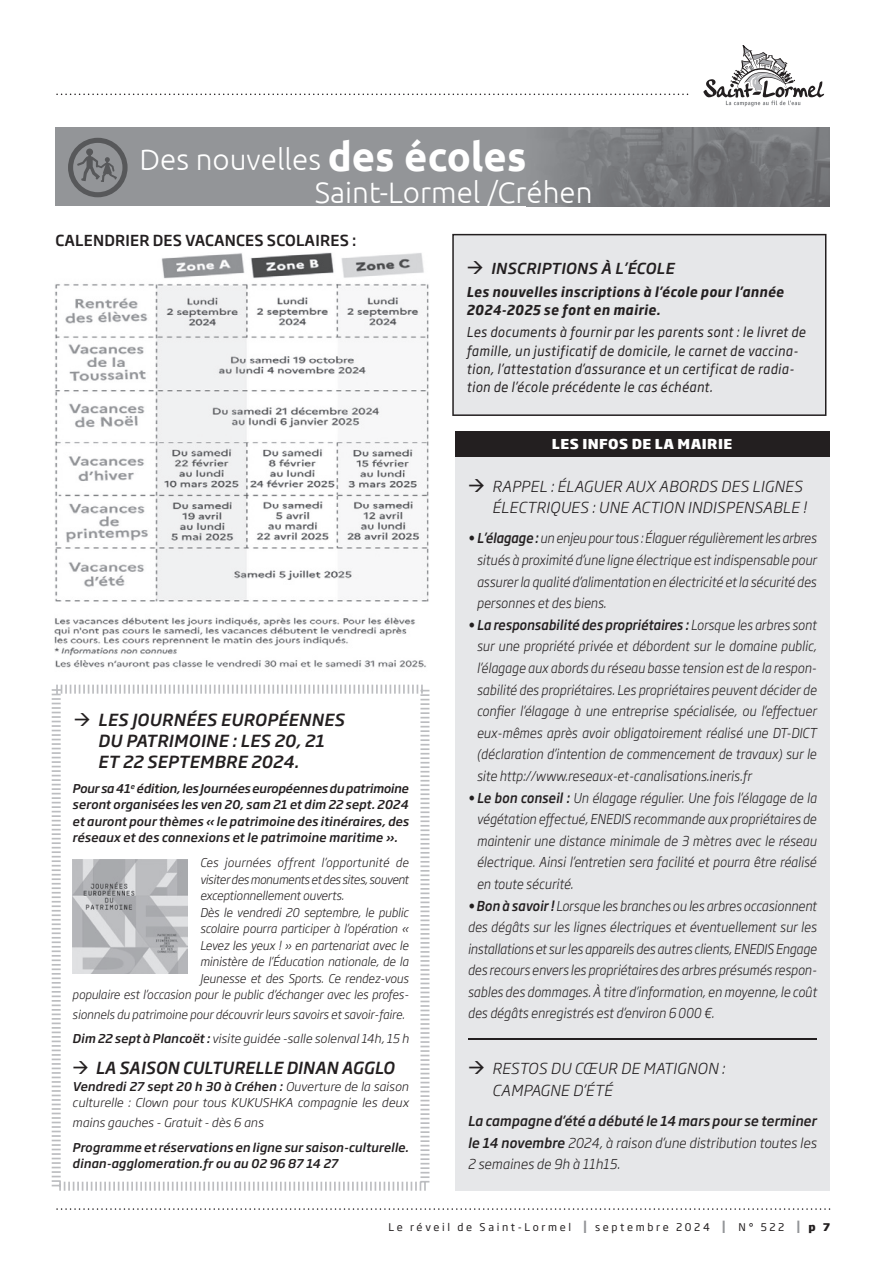
<style>
.page{position:relative;width:893px;height:1263px;background:#fff}
.page>*{position:absolute;margin:0;border:0;box-sizing:border-box;transform-origin:0 0}
.t1{font:300 29.55px/33px "Ubuntu";color:#fff}
.t2{font:italic 500 16.5px/21px "Soho Gothic Pro";letter-spacing:.025em;color:#231f20}
.t3{font:italic 300 15px/21.6px "Soho Gothic Pro";letter-spacing:.025em;color:#231f20;text-align:right}
.t4{font:500 15px "Soho Gothic Pro";letter-spacing:.015em;color:#231f20}
.t5{font:italic 500 15px "Soho Gothic Pro";letter-spacing:.025em;color:#231f20}
.t6{font:italic 300 13.5px/21.6px "Soho Gothic Pro";letter-spacing:.01em;color:#231f20;text-align:justify;scale:.9 1}
.t7{font:italic 13.5px/18.1px "Soho Gothic Pro";letter-spacing:.04em;color:#231f20;scale:.9 1}
.t8{font:italic 300 13.5px/21.6px "Soho Gothic Pro";letter-spacing:.01em;color:#231f20;text-align:justify;scale:.95 1}
.t9{font:italic 700 13.5px/18.1px "Soho Gothic Pro";letter-spacing:.04em;color:#231f20;scale:.9 1}
.t10{font:800 13.5px "Soho Gothic Pro";letter-spacing:.035em;color:#fff}
.t11{font:italic 300 12px/25px "Soho Gothic Pro";color:#231f20;scale:.95 1}
.t12{font:italic 500 12px/16.5px "Soho Gothic Pro";letter-spacing:.01em;color:#231f20;text-align:justify}
.t13{font:italic 300 12px/16.5px "Soho Gothic Pro";color:#231f20}
.t14{font:italic 300 12px "Soho Gothic Pro";letter-spacing:-.02em;color:#231f20;scale:.95 1}
.t15{font:italic 300 12px "Soho Gothic Pro";letter-spacing:.025em;color:#231f20;scale:.95 1}
.t16{font:10.5px "Soho Gothic Pro";letter-spacing:.25em;color:#231f20}
.s1{font-weight:700;font-size:40.05px}
.s2{font-weight:500}
.s3{font-weight:500;font-size:16.65px;color:#939598}
.s4{font-weight:800}
</style>
<div class="page">
<svg style="left:703px;top:45px;width:122px;height:62px"></svg>
<svg style="left:56px;top:94px;width:632px;height:1px"></svg>
<div style="left:55px;top:128px;width:774px;height:78px;background:#939598"></div>
<img style="left:549px;top:128px;width:280px;height:78px">
<svg style="left:68px;top:138px;width:60px;height:59px"></svg>
<img style="left:54px;top:253px;width:375px;height:432px">
<div style="left:455px;top:434px;width:374px;height:757px;background:#e6e7e9"></div>
<div style="left:455px;top:432px;width:374px;height:25px;background:#231f20"></div>
<hr style="left:468px;top:1038px;width:348px;height:2px;background:#231f20">
<div style="left:452px;top:234px;width:374px;height:182px;background:#e6e7e9"></div>
<svg style="left:56px;top:1208px;width:774px;height:2px"></svg>
<svg style="left:52px;top:685px;width:377px;height:506px"></svg>
<img style="left:72px;top:860px;width:115px;height:113px">
<h1 class="t1" style="left:315px;top:142px;width:279px;text-indent:-176px">Des nouvelles <span class="s1">des écoles<br></span>Saint-Lormel /Créhen</h1>
<p class="t4" style="left:55px;top:228px;width:302px">CALENDRIER DES VACANCES SCOLAIRES :</p>
<p class="t2" style="left:98px;top:708px;width:248px;text-indent:-24px">→ LES JOURNÉES EUROPÉENNES<br>DU PATRIMOINE : LES 20, 21<br>ET 22 SEPTEMBRE 2024.</p>
<p class="t12" style="left:72px;top:779px;width:338px">Pour sa 41<sup>e</sup> édition, les Journées européennes du patrimoine seront organisées les ven 20, sam 21 et dim 22 sept. 2024 et auront pour thèmes « le patrimoine des itinéraires, des réseaux et des connexions et le patrimoine maritime ».</p>
<p class="t15" style="left:200px;top:853px;width:221px">Ces journées offrent l’opportunité de</p>
<p class="t14" style="left:200px;top:870px;width:221px">visiter des monuments et des sites, souvent</p>
<p class="t11" style="left:200px;top:882px;width:153px">exceptionnellement ouverts.</p>
<p class="t11" style="left:200px;top:899px;width:221px">Dès le vendredi 20 septembre, le public</p>
<p class="t11" style="left:200px;top:915px;width:221px">scolaire pourra participer à l’opération «</p>
<p class="t11" style="left:200px;top:932px;width:221px">Levez les yeux ! » en partenariat avec le</p>
<p class="t11" style="left:200px;top:948px;width:221px">ministère de l’Éducation nationale, de la</p>
<p class="t11" style="left:200px;top:965px;width:221px">Jeunesse et des Sports. Ce rendez-vous</p>
<p class="t11" style="left:72px;top:981px;width:355px">populaire est l’occasion pour le public d’échanger avec les profes-</p>
<p class="t11" style="left:72px;top:1001px;width:356px">sionnels du patrimoine pour découvrir leurs savoirs et savoir-faire.<br><span class="s2">Dim 22 sept à Plancoët :</span> visite guidée -salle solenval 14h, 15 h</p>
<p class="t2" style="left:72px;top:1057px;width:323px">→ LA SAISON CULTURELLE DINAN AGGLO</p>
<p class="t13" style="left:72px;top:1077px;width:338px"><span class="s2">Vendredi 27 sept 20 h 30 à Créhen :</span> Ouverture de la saison culturelle : Clown pour tous KUKUSHKA compagnie les deux</p>
<p class="t13" style="left:72px;top:1113px;width:193px">mains gauches - Gratuit - dès 6 ans</p>
<p class="t12" style="left:72px;top:1138px;width:338px">Programme et réservations en ligne sur saison-culturelle. dinan-agglomeration.fr ou au 02 96 87 14 27</p>
<p class="t5" style="left:467px;top:257px;width:209px">→ INSCRIPTIONS À L’ÉCOLE</p>
<p class="t9" style="left:467px;top:282px;width:354px">Les nouvelles inscriptions à l’école pour l’année<br>2024-2025 se font en mairie.</p>
<p class="t7" style="left:467px;top:323px;width:378px">Les documents à fournir par les parents sont : le livret de famille, un justificatif de domicile, le carnet de vaccina&shy;tion, l’attestation d’assurance et un certificat de radia&shy;tion de l’école précédente le cas échéant.</p>
<p class="t10" style="left:552px;top:433px;width:182px">LES INFOS DE LA MAIRIE</p>
<p class="t3" style="left:468px;top:474px;width:340px">→ RAPPEL : ÉLAGUER AUX ABORDS DES LIGNES<br>ÉLECTRIQUES : UNE ACTION INDISPENSABLE !</p>
<p class="t6" style="left:477px;top:527px;width:379px;text-indent:-9px"><span class="s2">• L’élagage :</span> un enjeu pour tous : Élaguer régulièrement les arbres situés à proximité d’une ligne électrique est indispensable pour assurer la qualité d’alimentation en électricité et la sécurité des personnes et des biens.</p>
<p class="t6" style="left:477px;top:613px;width:379px;text-indent:-9px"><span class="s2">• La responsabilité des propriétaires :</span> Lorsque les arbres sont sur une propriété privée et débordent sur le domaine public, l’élagage aux abords du réseau basse tension est de la respon&shy;sabilité des propriétaires. Les propriétaires peuvent décider de confier l’élagage à une entreprise spécialisée, ou l’effectuer eux-mêmes après avoir obligatoirement réalisé une DT-DICT (déclaration d’intention de commencement de travaux) sur le site http://www.reseaux-et-canalisations.ineris.fr</p>
<p class="t6" style="left:477px;top:786px;width:379px;text-indent:-9px"><span class="s2">• Le bon conseil :</span> Un élagage régulier. Une fois l’élagage de la végétation effectué, ENEDIS recommande aux propriétaires de maintenir une distance minimale de 3 mètres avec le réseau électrique. Ainsi l’entretien sera facilité et pourra être réalisé en toute sécurité.</p>
<p class="t6" style="left:468px;top:894px;width:389px"><span class="s2">• Bon à savoir !</span> Lorsque les branches ou les arbres occasionnent des dégâts sur les lignes électriques et éventuellement sur les installations et sur les appareils des autres clients, ENEDIS Engage des recours envers les propriétaires des arbres présumés respon&shy;sables des dommages. À titre d’information, en moyenne, le coût des dégâts enregistrés est d’environ 6 000 €.</p>
<p class="t3" style="left:492px;top:1057px;width:234px;text-align:left;text-indent:-24px">→ RESTOS DU CŒUR DE MATIGNON :<br>CAMPAGNE D’ÉTÉ</p>
<p class="t8" style="left:468px;top:1109px;width:369px"><span class="s2">La campagne d’été a débuté le 14 mars pour se terminer le 14 novembre</span> 2024, à raison d’une distribution toutes les 2 semaines de 9h à 11h15.</p>
<p class="t16" style="left:388px;top:1219px;width:443px">Le réveil de Saint-Lormel <span class="s3">I</span> septembre 2024 <span class="s3">I</span> N° 522 <span class="s3">I</span> <span class="s4">p 7</span></p>
</div>
